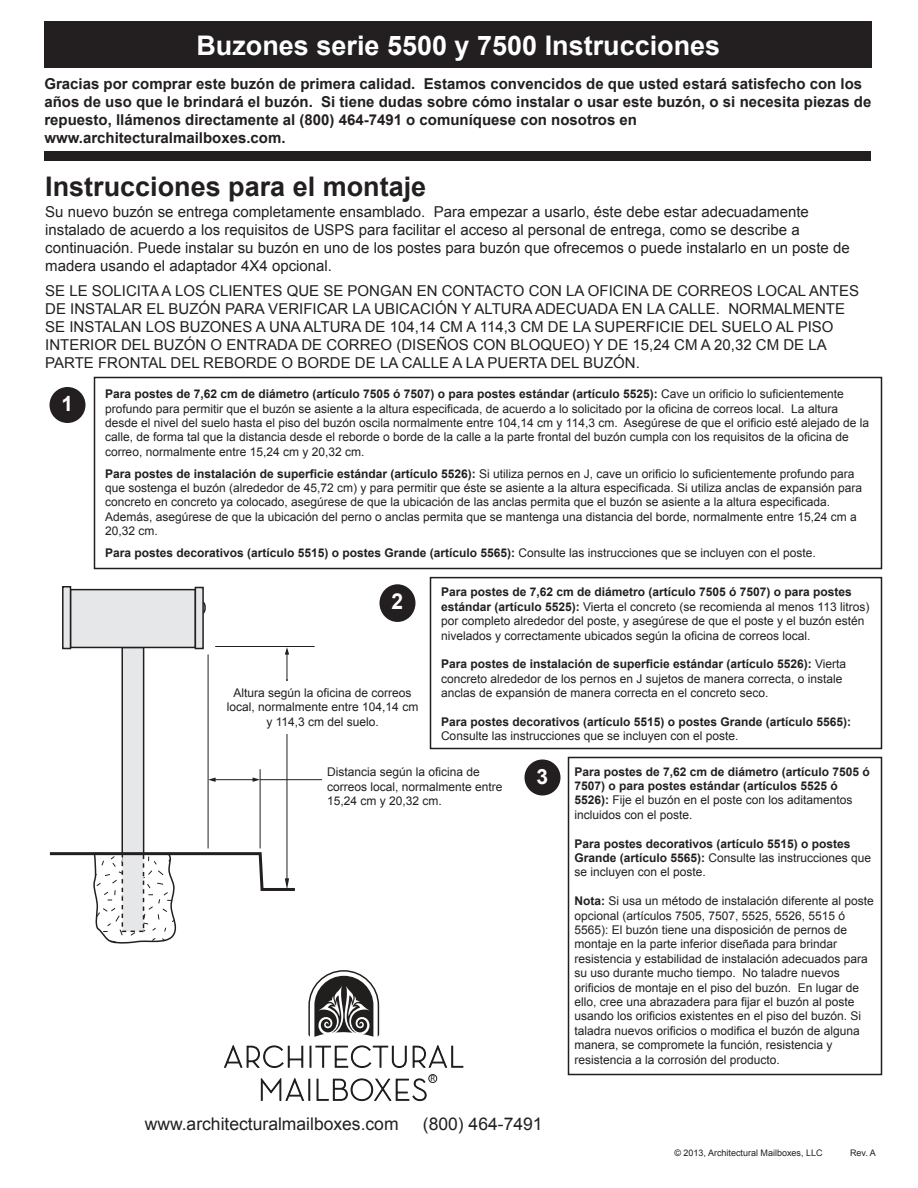
<style>
.page{position:relative;width:918px;height:1188px;background:#fff}
.page>*{position:absolute;margin:0;border:0;box-sizing:border-box;transform-origin:0 0}
.t1{font:700 27px "Arial";color:#fff}
.t2{font:700 27px "Arial";color:#231f20}
.t3{font:700 21.9px "Arial";color:#fff;scale:.96 1}
.t4{font:700 21px "Arial";color:#fff}
.t5{font:17.55px "Arial";color:#231f20}
.t6{font:15px/18px "Arial";color:#231f20}
.t7{font:700 15px/18px "Arial";color:#231f20}
.t8{font:12px/14.4px "Arial";color:#231f20}
.t9{font:700 12px/14.4px "Arial";color:#231f20}
.t10{font:9px "Arial";color:#231f20}
.t11{font:8.55px "Myriad";color:#211e1e}
.s1{font-weight:700}
.s2{font-weight:400}
</style>
<div class="page">
<div style="left:200px;top:602px;width:6px;height:12px;border:2px solid #231f20;border-radius:50%"></div>
<div style="left:44px;top:21px;width:828px;height:47px;background:#231f20"></div>
<div style="left:44px;top:152px;width:827px;height:9px;background:#231f20"></div>
<hr style="left:287px;top:651px;width:1px;height:72px;background:#231f20">
<svg style="left:285px;top:647px;width:4px;height:8px"></svg>
<div style="left:121px;top:647px;width:23px;height:208px;background:#e6e7e9;border:2px solid #231f20"></div>
<hr style="left:215px;top:646px;width:100px;height:1px;background:#231f20">
<hr style="left:287px;top:679px;width:1px;height:201px;background:#231f20">
<div style="left:236px;top:681px;width:109px;height:53px;background:#fff"></div>
<hr style="left:208px;top:654px;width:1px;height:194px;background:#231f20">
<hr style="left:260px;top:779px;width:62px;height:1px;background:#231f20">
<hr style="left:260px;top:769px;width:1px;height:79px;background:#231f20">
<hr style="left:214px;top:779px;width:40px;height:1px;background:#231f20">
<svg style="left:253px;top:777px;width:7px;height:5px"></svg>
<svg style="left:208px;top:778px;width:8px;height:4px"></svg>
<div style="left:94px;top:377px;width:788px;height:192px;border:2px solid #231f20"></div>
<div style="left:50px;top:387px;width:36px;height:36px;background:#231f20;border-radius:50%"></div>
<div style="left:380px;top:584px;width:36px;height:38px;background:#231f20;border-radius:50%"></div>
<div style="left:430px;top:577px;width:452px;height:172px;border:2px solid #231f20"></div>
<div style="left:525px;top:760px;width:36px;height:36px;background:#231f20;border-radius:50%"></div>
<div style="left:568px;top:757px;width:314px;height:318px;border:2px solid #231f20"></div>
<svg style="left:62px;top:586px;width:143px;height:64px;background:#d5d6d8"></svg>
<svg style="left:261px;top:1078px;width:49px;height:23px"></svg>
<svg style="left:316px;top:1078px;width:111px;height:23px"></svg>
<svg style="left:413px;top:1045px;width:50px;height:23px"></svg>
<svg style="left:49px;top:851px;width:358px;height:217px"></svg>
<div style="left:429px;top:1074px;width:8px;height:9px;border:1px solid #211e1e;border-radius:50%"></div>
<p class="t1" style="left:196px;top:27px;width:525px">Buzones serie 5500 y 7500 Instrucciones</p>
<p class="t7" style="left:44px;top:75px;width:828px">Gracias por comprar este buzón de primera calidad. Estamos convencidos de que usted estará satisfecho con los años de uso que le brindará el buzón. Si tiene dudas sobre cómo instalar o usar este buzón, o si necesita piezas de repuesto, llámenos directamente al (800) 464-7491 o comuníquese con nosotros en www.architecturalmailboxes.com.</p>
<p class="t2" style="left:45px;top:168px;width:383px">Instrucciones para el montaje</p>
<p class="t6" style="left:45px;top:203px;width:806px">Su nuevo buzón se entrega completamente ensamblado. Para empezar a usarlo, éste debe estar adecuadamente instalado de acuerdo a los requisitos de USPS para facilitar el acceso al personal de entrega, como se describe a continuación. Puede instalar su buzón en uno de los postes para buzón que ofrecemos o puede instalarlo en un poste de madera usando el adaptador 4X4 opcional.</p>
<p class="t6" style="left:45px;top:282px;width:815px">SE LE SOLICITA A LOS CLIENTES QUE SE PONGAN EN CONTACTO CON LA OFICINA DE CORREOS LOCAL ANTES DE INSTALAR EL BUZÓN PARA VERIFICAR LA UBICACIÓN Y ALTURA ADECUADA EN LA CALLE. NORMALMENTE SE INSTALAN LOS BUZONES A UNA ALTURA DE 104,14 CM A 114,3 CM DE LA SUPERFICIE DEL SUELO AL PISO INTERIOR DEL BUZÓN O ENTRADA DE CORREO (DISEÑOS CON BLOQUEO) Y DE 15,24 CM A 20,32 CM DE LA PARTE FRONTAL DEL REBORDE O BORDE DE LA CALLE A LA PUERTA DEL BUZÓN.</p>
<p class="t4" style="left:62px;top:390px;width:13px">1</p>
<p class="t8" style="left:105px;top:387px;width:766px"><span class="s1">Para postes de 7,62 cm de diámetro (artículo 7505 ó 7507) o para postes estándar (artículo 5525):</span> Cave un orificio lo suficientemente profundo para permitir que el buzón se asiente a la altura especificada, de acuerdo a lo solicitado por la oficina de correos local. La altura desde el nivel del suelo hasta el piso del buzón oscila normalmente entre 104,14 cm y 114,3 cm. Asegúrese de que el orificio esté alejado de la calle, de forma tal que la distancia desde el reborde o borde de la calle a la parte frontal del buzón cumpla con los requisitos de la oficina de correo, normalmente entre 15,24 cm y 20,32 cm.</p>
<p class="t8" style="left:105px;top:466px;width:759px"><span class="s1">Para postes de instalación de superficie estándar (artículo 5526):</span> Si utiliza pernos en J, cave un orificio lo suficientemente profundo para que sostenga el buzón (alrededor de 45,72 cm) y para permitir que éste se asiente a la altura especificada. Si utiliza anclas de expansión para concreto en concreto ya colocado, asegúrese de que la ubicación de las anclas permita que el buzón se asiente a la altura especificada.<br>Además, asegúrese de que la ubicación del perno o anclas permita que se mantenga una distancia del borde, normalmente entre 15,24 cm a 20,32 cm.</p>
<p class="t9" style="left:105px;top:546px;width:712px">Para postes decorativos (artículo 5515) o postes Grande (artículo 5565): <span class="s2">Consulte las instrucciones que se incluyen con el poste.</span></p>
<p class="t8" style="left:441px;top:585px;width:430px"><span class="s1">Para postes de 7,62 cm de diámetro (artículo 7505 ó 7507) o para postes estándar (artículo 5525):</span> Vierta el concreto (se recomienda al menos 113 litros) por completo alrededor del poste, y asegúrese de que el poste y el buzón estén nivelados y correctamente ubicados según la oficina de correos local.</p>
<p class="t8" style="left:441px;top:657px;width:407px"><span class="s1">Para postes de instalación de superficie estándar (artículo 5526):</span> Vierta concreto alrededor de los pernos en J sujetos de manera correcta, o instale anclas de expansión de manera correcta en el concreto seco.</p>
<p class="t9" style="left:441px;top:715px;width:412px">Para postes decorativos (artículo 5515) o postes Grande (artículo 5565):<br><span class="s2">Consulte las instrucciones que se incluyen con el poste.</span></p>
<p class="t3" style="left:392px;top:587px;width:14px">2</p>
<p class="t8" style="left:227px;top:686px;width:193px;text-align:center">Altura según la oficina de correos local, normalmente entre 104,14 cm y 114,3 cm del suelo.</p>
<p class="t8" style="left:327px;top:765px;width:177px">Distancia según la oficina de correos local, normalmente entre<br>15,24 cm y 20,32 cm.</p>
<p class="t9" style="left:574px;top:765px;width:297px">Para postes de 7,62 cm de diámetro (artículo 7505 ó 7507) o para postes estándar (artículos 5525 ó 5526): <span class="s2">Fije el buzón en el poste con los aditamentos incluidos con el poste.</span></p>
<p class="t9" style="left:574px;top:837px;width:298px">Para postes decorativos (artículo 5515) o postes<br>Grande (artículo 5565): <span class="s2">Consulte las instrucciones que se incluyen con el poste.</span></p>
<p class="t8" style="left:574px;top:894px;width:301px"><span class="s1">Nota:</span> Si usa un método de instalación diferente al poste opcional (artículos 7505, 7507, 5525, 5526, 5515 ó 5565): El buzón tiene una disposición de pernos de montaje en la parte inferior diseñada para brindar resistencia y estabilidad de instalación adecuados para su uso durante mucho tiempo. No taladre nuevos orificios de montaje en el piso del buzón. En lugar de ello, cree una abrazadera para fijar el buzón al poste usando los orificios existentes en el piso del buzón. Si taladra nuevos orificios o modifica el buzón de alguna manera, se compromete la función, resistencia y resistencia a la corrosión del producto.</p>
<p class="t4" style="left:537px;top:762px;width:13px">3</p>
<p class="t11" style="left:430px;top:1074px;width:6px">R</p>
<p class="t5" style="left:145px;top:1112px;width:255px">www.architecturalmailboxes.com</p>
<p class="t5" style="left:423px;top:1112px;width:121px">(800) 464-7491</p>
<p class="t10" style="left:674px;top:1147px;width:150px">© 2013, Architectural Mailboxes, LLC</p>
<p class="t10" style="left:850px;top:1147px;width:27px">Rev. A</p>
</div>
